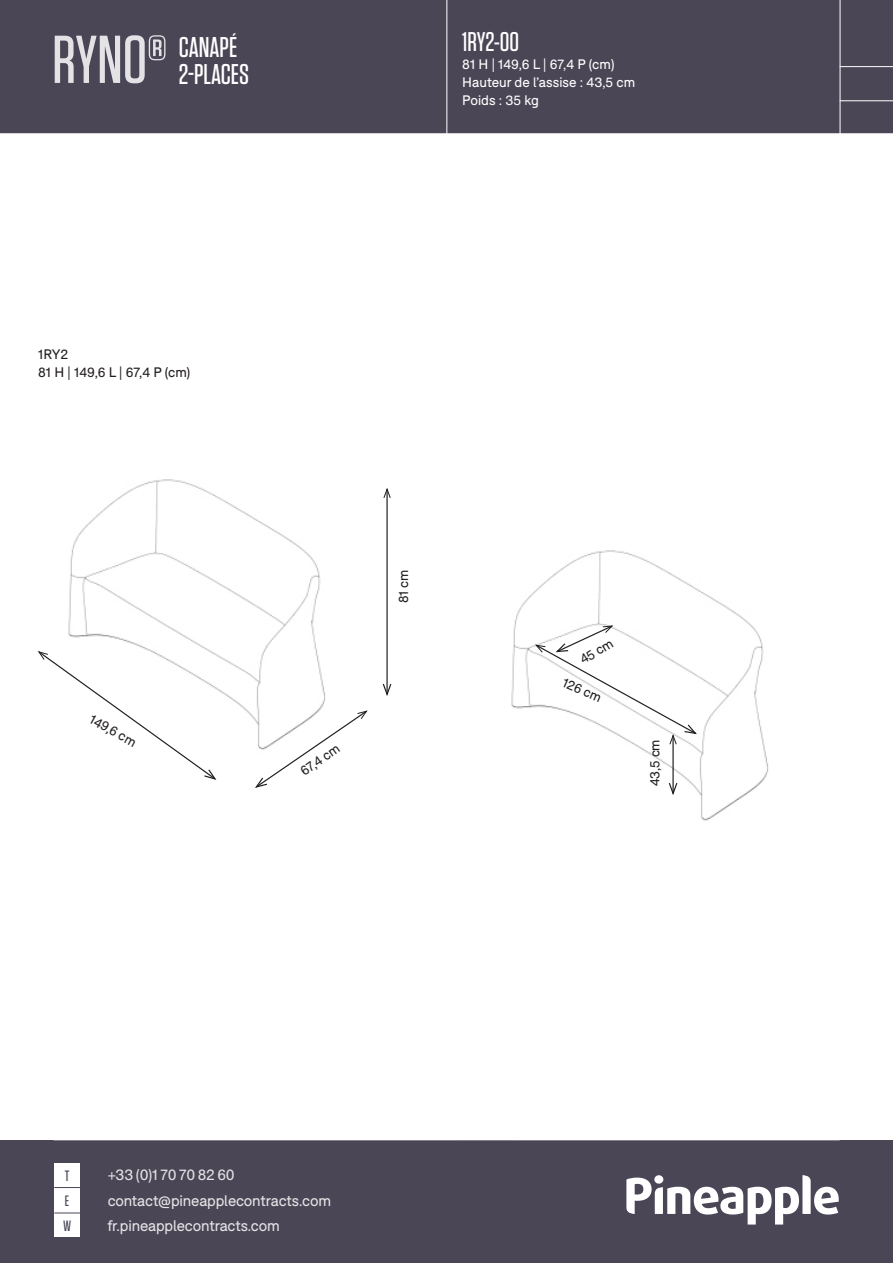
<style>
.page{position:relative;width:893px;height:1263px;background:#fff}
.page>*{position:absolute;margin:0;border:0;box-sizing:border-box;transform-origin:0 0}
.t1{font:500 67.5px "Tungsten";color:#fff}
.t2{font:500 28.5px/27px "Tungsten";color:#fff}
.t3{font:500 27px "Tungsten";color:#fff}
.t4{font:15px "F37 Bolton";letter-spacing:-.01em;color:#fff}
.t5{font:500 15px "Tungsten";color:#4b4656}
.t6{font:13.5px/18px "F37 Bolton";color:#fff}
.t7{font:13.5px/18px "F37 Bolton";color:#231f20}
.t8{font:13.2px "F37 Bolton";letter-spacing:-.01em;color:#231f20}
</style>
<div class="page">
<img style="left:511px;top:550px;width:258px;height:271px">
<img style="left:68px;top:479px;width:258px;height:239px">
<div style="left:1px;top:1px;width:891px;height:131px;background:#4b4656"></div>
<div style="left:0;top:0;width:893px;height:133px;border:2px solid #4b4656"></div>
<div style="left:1px;top:1141px;width:891px;height:121px;background:#4b4656"></div>
<div style="left:0;top:1140px;width:893px;height:123px;border:2px solid #4b4656"></div>
<svg style="left:626px;top:1175px;width:213px;height:49px"></svg>
<div style="left:654px;top:1175px;width:9px;height:9px;background:#fff;border-radius:50%"></div>
<div style="left:54px;top:1162px;width:26px;height:25px;background:#fff"></div>
<div style="left:54px;top:1187px;width:26px;height:25px;background:#fff"></div>
<svg style="left:54px;top:1187px;width:26px;height:1px"></svg>
<hr style="left:840px;top:0;width:1px;height:135px;background:#fff">
<hr style="left:840px;top:66px;width:53px;height:1px;background:#fff">
<hr style="left:840px;top:100px;width:53px;height:1px;background:#fff">
<hr style="left:446px;top:0;width:1px;height:134px;background:#fff">
<div style="left:54px;top:1212px;width:26px;height:25px;background:#fff"></div>
<svg style="left:54px;top:1212px;width:26px;height:1px"></svg>
<svg style="left:38px;top:650px;width:180px;height:130px"></svg>
<svg style="left:253px;top:709px;width:115px;height:79px"></svg>
<hr style="left:386px;top:489px;width:2px;height:205px;background:#231f20">
<svg style="left:383px;top:488px;width:8px;height:11px"></svg>
<svg style="left:382px;top:682px;width:10px;height:14px"></svg>
<hr style="left:672px;top:735px;width:2px;height:58px;background:#231f20">
<svg style="left:535px;top:624px;width:163px;height:121px"></svg>
<svg style="left:668px;top:781px;width:10px;height:16px"></svg>
<h1 class="t1" style="left:52px;top:24px;width:116px">RYNO®</h1>
<h2 class="t2" style="left:179px;top:34px;width:72px">CANAPÉ<br>2-PLACES</h2>
<h3 class="t3" style="left:462px;top:27px;width:58px">1RY2-00</h3>
<p class="t6" style="left:462px;top:55px;width:174px">81 H | 149,6 L | 67,4 P (cm)<br>Hauteur de l’assise : 43,5 cm<br>Poids : 35 kg</p>
<p class="t7" style="left:38px;top:345px;width:154px">1RY2<br>81 H | 149,6 L | 67,4 P (cm)</p>
<p class="t8" style="left:94px;top:711px;width:53px;rotate:29deg">149,6 cm</p>
<p class="t8" style="left:297px;top:766px;width:46px;rotate:-35deg">67,4 cm</p>
<p class="t8" style="left:396px;top:603px;width:35px;rotate:-90deg">81 cm</p>
<p class="t8" style="left:577px;top:654px;width:38px;rotate:-31deg">45 cm</p>
<p class="t8" style="left:566px;top:675px;width:43px;rotate:23deg">126 cm</p>
<p class="t8" style="left:647px;top:786px;width:48px;rotate:-90deg">43,5 cm</p>
<p class="t5" style="left:65px;top:1168px;width:6px">T</p>
<p class="t4" style="left:107px;top:1166px;width:129px">+33 (0)1 70 70 82 60</p>
<p class="t5" style="left:65px;top:1193px;width:6px">E</p>
<p class="t4" style="left:107px;top:1191px;width:225px">contact@pineapplecontracts.com</p>
<p class="t5" style="left:63px;top:1218px;width:10px">W</p>
<p class="t4" style="left:107px;top:1217px;width:174px">fr.pineapplecontracts.com</p>
</div>
